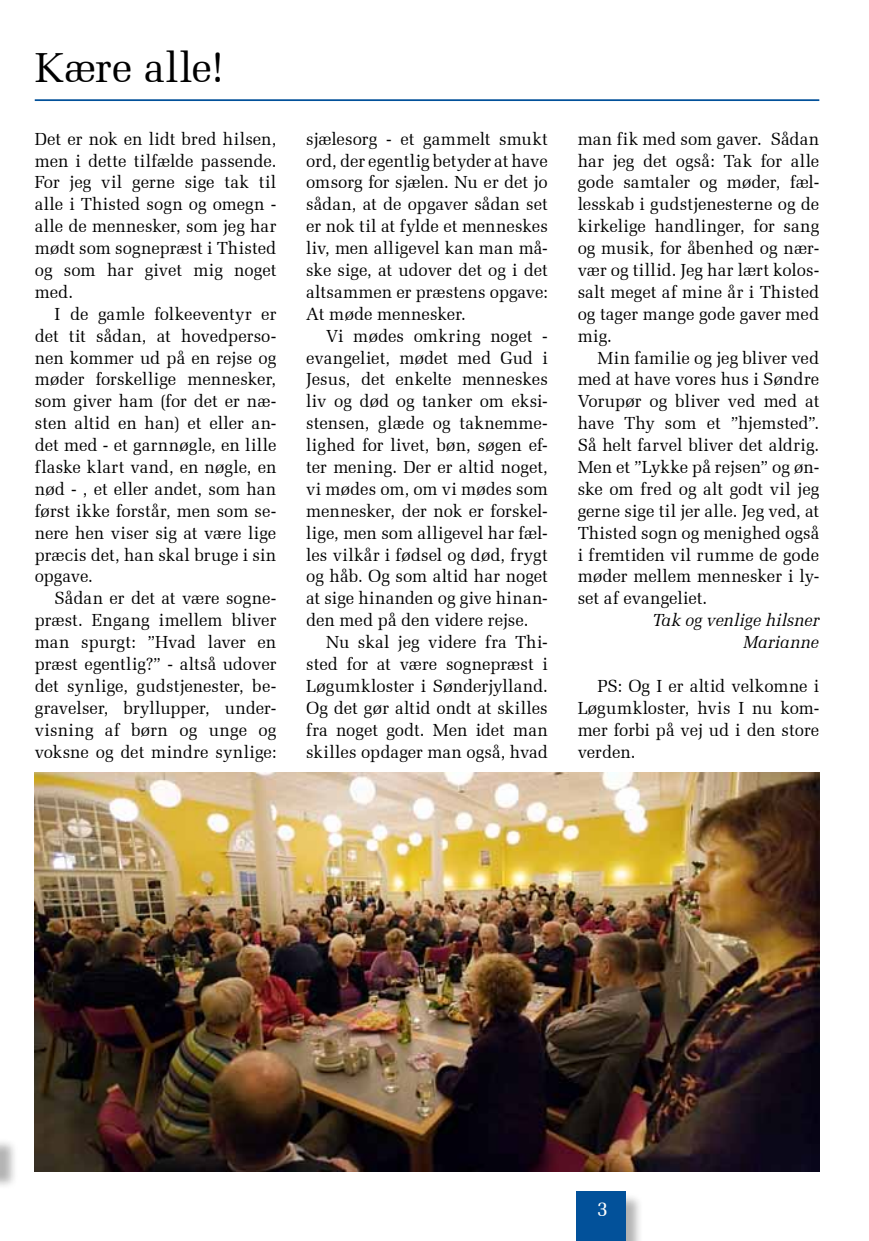
<style>
.page{position:relative;width:869px;height:1241px;background:#fff}
.page>*{position:absolute;margin:0;border:0;box-sizing:border-box;transform-origin:0 0}
.t1{font:42px "Zapf Elliptical 711 BT";letter-spacing:.005em;color:#000}
.t2{font:21px "Zapf Elliptical 711 BT";color:#fff}
.t3{font:17.5px/21.9px "Zapf Elliptical 711 BT";color:#000;text-align:justify}
.t4{font:italic 17.5px/21.9px "Zapf Elliptical 711 BT";color:#000;text-align:right}
</style>
<div class="page">
<div style="left:0;top:1137px;width:18px;height:52px;background:#000;opacity:.3"></div>
<hr style="left:35px;top:99px;width:784px;height:2px;background:#02519a">
<img style="left:35px;top:772px;width:784px;height:399px">
<div style="left:577px;top:1192px;width:67px;height:48px;background:#000;opacity:.3"></div>
<div style="left:575px;top:1191px;width:50px;height:49px;background:#02519a"></div>
<h1 class="t1" style="left:35px;top:42px;width:191px">Kære alle!</h1>
<p class="t3" style="left:35px;top:128px;width:243px">Det er nok en lidt bred hilsen, men i dette tilfælde passende.<br>For jeg vil gerne sige tak til alle i Thisted sogn og omegn - alle de mennesker, som jeg har mødt som sognepræst i Thisted og som har givet mig noget med.</p>
<p class="t3" style="left:35px;top:303px;width:243px;text-indent:20px">I de gamle folkeeventyr er det tit sådan, at hovedperso&shy;nen kommer ud på en rejse og møder forskellige mennesker, som giver ham (for det er næ&shy;sten altid en han) et eller an&shy;det med - et garnnøgle, en lille flaske klart vand, en nøgle, en nød - , et eller andet, som han først ikke forstår, men som se&shy;nere hen viser sig at være lige præcis det, han skal bruge i sin opgave.</p>
<p class="t3" style="left:35px;top:587px;width:243px;text-indent:20px">Sådan er det at være sogne&shy;præst. Engang imellem bliver man spurgt: ”Hvad laver en præst egentlig?” - altså udover det synlige, gudstjenester, be&shy;gravelser, bryllupper, under&shy;visning af børn og unge og voksne og det mindre synlige:</p>
<p class="t3" style="left:306px;top:128px;width:243px">sjælesorg - et gammelt smukt ord, der egentlig betyder at have omsorg for sjælen. Nu er det jo sådan, at de opgaver sådan set er nok til at fylde et menneskes liv, men alligevel kan man må&shy;ske sige, at udover det og i det altsammen er præstens opgave:<br>At møde mennesker.</p>
<p class="t3" style="left:306px;top:324px;width:243px;text-indent:20px">Vi mødes omkring noget - evangeliet, mødet med Gud i Jesus, det enkelte menneskes liv og død og tanker om eksi&shy;stensen, glæde og taknemme&shy;lighed for livet, bøn, søgen ef&shy;ter mening. Der er altid noget, vi mødes om, om vi mødes som mennesker, der nok er forskel&shy;lige, men som alligevel har fæl&shy;les vilkår i fødsel og død, frygt og håb. Og som altid har noget at sige hinanden og give hinan&shy;den med på den videre rejse.</p>
<p class="t3" style="left:306px;top:631px;width:243px;text-indent:20px">Nu skal jeg videre fra Thi&shy;sted for at være sognepræst i Løgumkloster i Sønderjylland.<br>Og det gør altid ondt at skilles fra noget godt. Men idet man skilles opdager man også, hvad</p>
<p class="t3" style="left:577px;top:128px;width:243px">man fik med som gaver. Sådan har jeg det også: Tak for alle gode samtaler og møder, fæl&shy;lesskab i gudstjenesterne og de kirkelige handlinger, for sang og musik, for åbenhed og nær&shy;vær og tillid. Jeg har lært kolos&shy;salt meget af mine år i Thisted og tager mange gode gaver med mig.</p>
<p class="t3" style="left:577px;top:346px;width:243px;text-indent:20px">Min familie og jeg bliver ved med at have vores hus i Søndre Vorupør og bliver ved med at have Thy som et ”hjemsted”.<br>Så helt farvel bliver det aldrig.<br>Men et ”Lykke på rejsen” og øn&shy;ske om fred og alt godt vil jeg gerne sige til jer alle. Jeg ved, at Thisted sogn og menighed også i fremtiden vil rumme de gode møder mellem mennesker i ly&shy;set af evangeliet.</p>
<p class="t4" style="left:652px;top:609px;width:168px">Tak og venlige hilsner<br>Marianne</p>
<p class="t3" style="left:577px;top:674px;width:243px;text-indent:20px">PS: Og I er altid velkomne i Løgumkloster, hvis I nu kom&shy;mer forbi på vej ud i den store verden.</p>
<p class="t2" style="left:596px;top:1196px;width:13px">3</p>
</div>
